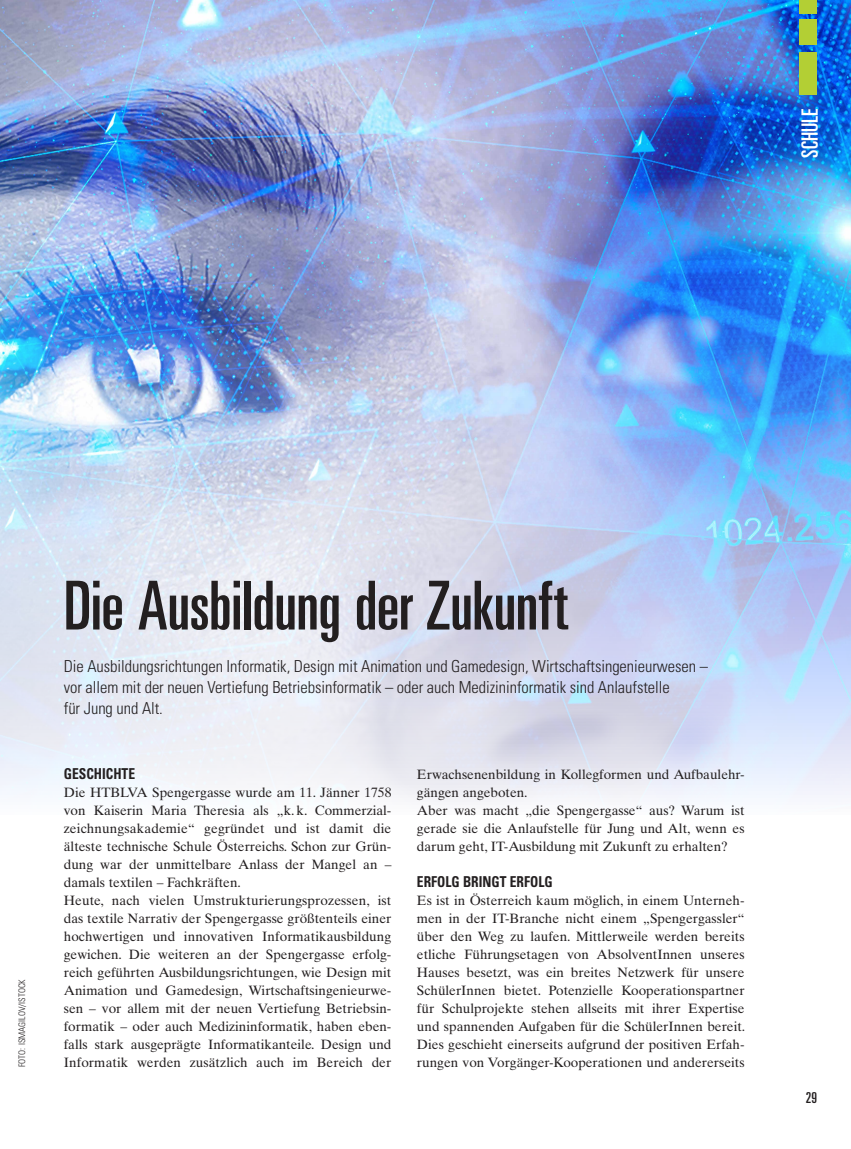
<style>
.page{position:relative;width:851px;height:1149px;background:#fff}
.page>*{position:absolute;margin:0;border:0;box-sizing:border-box;transform-origin:0 0}
.t1{font:ultra-condensed 67.5px "Univers";letter-spacing:-.005em;color:#231f20}
.t2{font:ultra-condensed 22.5px "Univers";color:#fff}
.t3{font:300 condensed 16.5px/21px "Univers";letter-spacing:-.005em;color:#231f20}
.t4{font:700 condensed 15px "Univers";color:#231f20;scale:.9 1}
.t5{font:ultra-condensed 15px "Univers";color:#231f20}
.t6{font:13.5px/18px "Times Ten";color:#231f20}
.t7{font:300 condensed 9px "Univers";color:#231f20}
</style>
<div class="page">
<img style="left:0;top:0;width:850px;height:805px">
<div style="left:799px;top:52px;width:17px;height:43px;background:#b3cf34"></div>
<div style="left:799px;top:20px;width:17px;height:25px;background:#b3cf34"></div>
<div style="left:799px;top:0;width:17px;height:14px;background:#b3cf34"></div>
<h2 class="t2" style="left:796px;top:158px;width:50px;rotate:-90deg">SCHULE</h2>
<p class="t7" style="left:17px;top:1066px;width:89px;rotate:-90deg">FOTO: ISMAGILOV/ISTOCK</p>
<h1 class="t1" style="left:64px;top:567px;width:505px">Die Ausbildung der Zukunft</h1>
<p class="t3" style="left:64px;top:655px;width:645px">Die Ausbildungsrichtungen Informatik, Design mit Animation und Gamedesign, Wirtschaftsingenieurwesen – vor allem mit der neuen Vertiefung Betriebsinformatik – oder auch Medizininformatik sind Anlaufstelle<br>für Jung und Alt.</p>
<p class="t4" style="left:64px;top:764px;width:81px">GESCHICHTE</p>
<p class="t6" style="left:64px;top:783px;width:329px">Die HTBLVA Spengergasse wurde am 11. Jänner 1758 von Kaiserin Maria Theresia als „k. k. Commerzial&shy;zeichnungsakademie“ gegründet und ist damit die älteste technische Schule Österreichs. Schon zur Grün&shy;dung war der unmittelbare Anlass der Mangel an – damals textilen – Fachkräften.<br>Heute, nach vielen Umstrukturierungsprozessen, ist das textile Narrativ der Spengergasse größtenteils einer hochwertigen und innovativen Informatikausbildung gewichen. Die weiteren an der Spengergasse erfolg&shy;reich geführten Ausbildungsrichtungen, wie Design mit Animation und Gamedesign, Wirtschaftsingenieurwe&shy;sen – vor allem mit der neuen Vertiefung Betriebsin&shy;formatik – oder auch Medizininformatik, haben eben&shy;falls stark ausgeprägte Informatikanteile. Design und Informatik werden zusätzlich auch im Bereich der</p>
<p class="t6" style="left:417px;top:764px;width:329px">Erwachsenenbildung in Kollegformen und Aufbaulehr&shy;gängen angeboten.<br>Aber was macht „die Spengergasse“ aus? Warum ist gerade sie die Anlaufstelle für Jung und Alt, wenn es darum geht, IT-Ausbildung mit Zukunft zu erhalten?</p>
<p class="t4" style="left:417px;top:872px;width:152px">ERFOLG BRINGT ERFOLG</p>
<p class="t6" style="left:417px;top:891px;width:330px;text-align:justify">Es ist in Österreich kaum möglich, in einem Unterneh&shy;men in der IT-Branche nicht einem „Spengergassler“ über den Weg zu laufen. Mittlerweile werden bereits etliche Führungsetagen von AbsolventInnen unseres Hauses besetzt, was ein breites Netzwerk für unsere SchülerInnen bietet. Potenzielle Kooperationspartner für Schulprojekte stehen allseits mit ihrer Expertise und spannenden Aufgaben für die SchülerInnen bereit.<br>Dies geschieht einerseits aufgrund der positiven Erfah-</p>
<p class="t6" style="left:417px;top:1053px;width:329px">rungen von Vorgänger-Kooperationen und andererseits</p>
<p class="t5" style="left:805px;top:1088px;width:13px">29</p>
</div>
